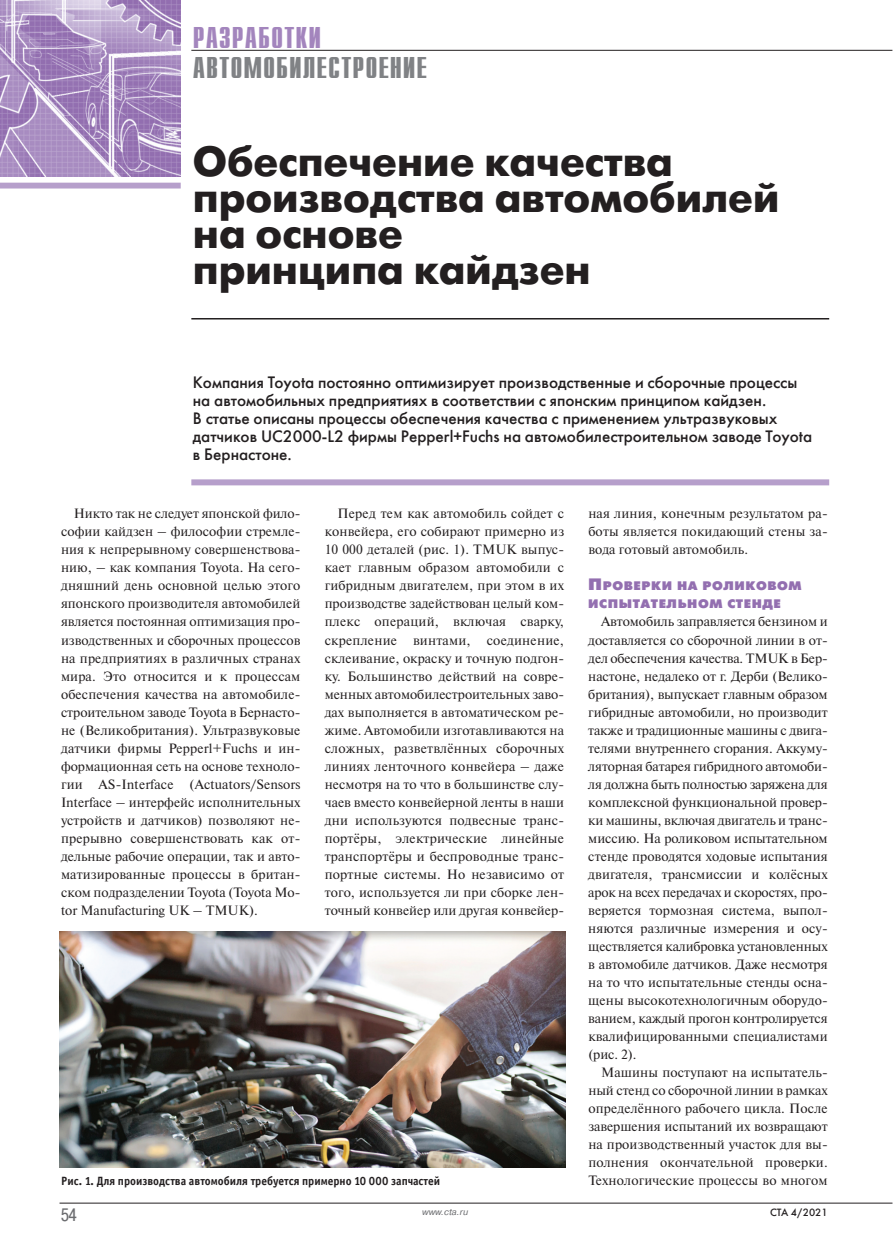
<style>
.page{position:relative;width:893px;height:1251px;background:#fff}
.page>*{position:absolute;margin:0;border:0;box-sizing:border-box;transform-origin:0 0}
.t1{font:700 42px/36px "Futura Futuris C";color:#231f20}
.t2{font:700 30px "Compact C";letter-spacing:.03em;color:#808285}
.t3{font:700 30px "Compact C";letter-spacing:.03em;color:#a385bd}
.t4{font:18px "Pragmatica Cond C";color:#6c6d70}
.t5{font:16.5px/18px "Futura Futuris C";color:#231f20}
.t6{font:13.5px/18px "Newton C";letter-spacing:.005em;color:#231f20;text-align:justify}
.t7{font:12.3px/18px "Futura Futuris Black C";letter-spacing:.045em;color:#936fb0}
.t8{font:12px "Officina Sans Bold C";color:#231f20;scale:.95 1}
.t9{font:10.5px "Futura Futuris C";color:#231f20}
.t10{font:italic 9px "Pragmatica C";color:#6c6d70}
.s1{font-size:16.5px}
</style>
<div class="page">
<div style="left:0;top:183px;width:181px;height:5px;background:#b69fcb"></div>
<hr style="left:191px;top:318px;width:638px;height:1px;background:#231f20">
<div style="left:191px;top:479px;width:638px;height:6px;background:#b69fcb"></div>
<img style="left:0;top:0;width:181px;height:176px">
<hr style="left:60px;top:1202px;width:832px;height:1px;background:#231f20">
<hr style="left:191px;top:50px;width:701px;height:1px;background:#231f20">
<img style="left:60px;top:931px;width:506px;height:235px">
<h2 class="t3" style="left:193px;top:20px;width:130px">разработки</h2>
<h2 class="t2" style="left:193px;top:50px;width:236px">автомобилестроение</h2>
<h1 class="t1" style="left:193px;top:144px;width:588px">Обеспечение качества производства автомобилей на основе<br>принципа кайдзен</h1>
<p class="t5" style="left:193px;top:373px;width:621px">Компания Toyota постоянно оптимизирует производственные и сборочные процессы на автомобильных предприятиях в соответствии с японским принципом кайдзен.<br>В статье описаны процессы обеспечения качества c применением ультразвуковых датчиков UC2000-L2 фирмы Pepperl+Fuchs на автомобилестроительном заводе Toyota в Бернастоне.</p>
<p class="t6" style="left:61px;top:504px;width:241px;text-indent:13px">Никто так не следует японской фило&shy;софии кайдзен – философии стремле&shy;ния к непрерывному совершенствова&shy;нию, – как компания Toyota. На сего&shy;дняшний день основной целью этого японского производителя автомобилей является постоянная оптимизация про&shy;изводственных и сборочных процессов на предприятиях в различных странах мира. Это относится и к процессам обеспечения качества на автомобиле&shy;строительном заводе Toyota в Бернасто&shy;не (Великобритания). Ультразвуковые датчики фирмы Pepperl+Fuchs и ин&shy;формационная сеть на основе техноло&shy;гии AS-Interface (Actuators/Sensors Interface – интерфейс исполнительных устройств и датчиков) позволяют не&shy;прерывно совершенствовать как от&shy;дельные рабочие операции, так и авто&shy;матизированные процессы в британ&shy;ском подразделении Toyota (Toyota Mo&shy;tor Manufacturing UK – TMUK).</p>
<p class="t6" style="left:325px;top:504px;width:241px;text-indent:13px">Перед тем как автомобиль сойдет с конвейера, его собирают примерно из 10 000 деталей (рис. 1). TMUK выпус&shy;кает главным образом автомобили с гибридным двигателем, при этом в их производстве задействован целый ком&shy;плекс операций, включая сварку, скрепление винтами, соединение, склеивание, окраску и точную подгон&shy;ку. Большинство действий на совре&shy;менных автомобилестроительных заво&shy;дах выполняется в автоматическом ре&shy;жиме. Автомобили изготавливаются на сложных, разветвлённых сборочных линиях ленточного конвейера – даже несмотря на то что в большинстве слу&shy;чаев вместо конвейерной ленты в наши дни используются подвесные транс&shy;портёры, электрические линейные транспортёры и беспроводные транс&shy;портные системы. Но независимо от того, используется ли при сборке лен&shy;точный конвейер или другая конвейер-</p>
<p class="t6" style="left:588px;top:504px;width:241px">ная линия, конечным результатом ра&shy;боты является покидающий стены за&shy;вода готовый автомобиль.</p>
<p class="t7" style="left:588px;top:577px;width:215px"><span class="s1">П</span>роверки на роликовом исПытательном стенде</p>
<p class="t6" style="left:588px;top:612px;width:241px;text-indent:13px">Автомобиль заправляется бензином и доставляется со сборочной линии в от&shy;дел обеспечения качества. TMUK в Бер&shy;настоне, недалеко от г. Дерби (Велико&shy;британия), выпускает главным образом гибридные автомобили, но производит также и традиционные машины с двига&shy;телями внутреннего сгорания. Аккуму&shy;ляторная батарея гибридного автомоби&shy;ля должна быть полностью заряжена для комплексной функциональной провер&shy;ки машины, включая двигатель и транс&shy;миссию. На роликовом испытательном стенде проводятся ходовые испытания двигателя, трансмиссии и колёсных арок на всех передачах и скоростях, про&shy;веряется тормозная система, выпол&shy;няются различные измерения и осу&shy;ществляется калибровка установленных в автомобиле датчиков. Даже несмотря на то что испытательные стенды осна&shy;щены высокотехнологичным оборудо&shy;ванием, каждый прогон контролируется квалифицированными специалистами (рис. 2).</p>
<p class="t6" style="left:588px;top:1062px;width:241px;text-indent:13px">Машины поступают на испытатель&shy;ный стенд со сборочной линии в рамках определённого рабочего цикла. После завершения испытаний их возвращают на производственный участок для вы&shy;полнения окончательной проверки.<br>Технологические процессы во многом</p>
<p class="t8" style="left:61px;top:1175px;width:401px">Рис. 1. Для производства автомобиля требуется примерно 10 000 запчастей</p>
<h3 class="t4" style="left:61px;top:1203px;width:17px">54</h3>
<p class="t10" style="left:422px;top:1206px;width:48px">www.cta.ru</p>
<p class="t9" style="left:770px;top:1206px;width:59px">СТА 4/2021</p>
</div>
